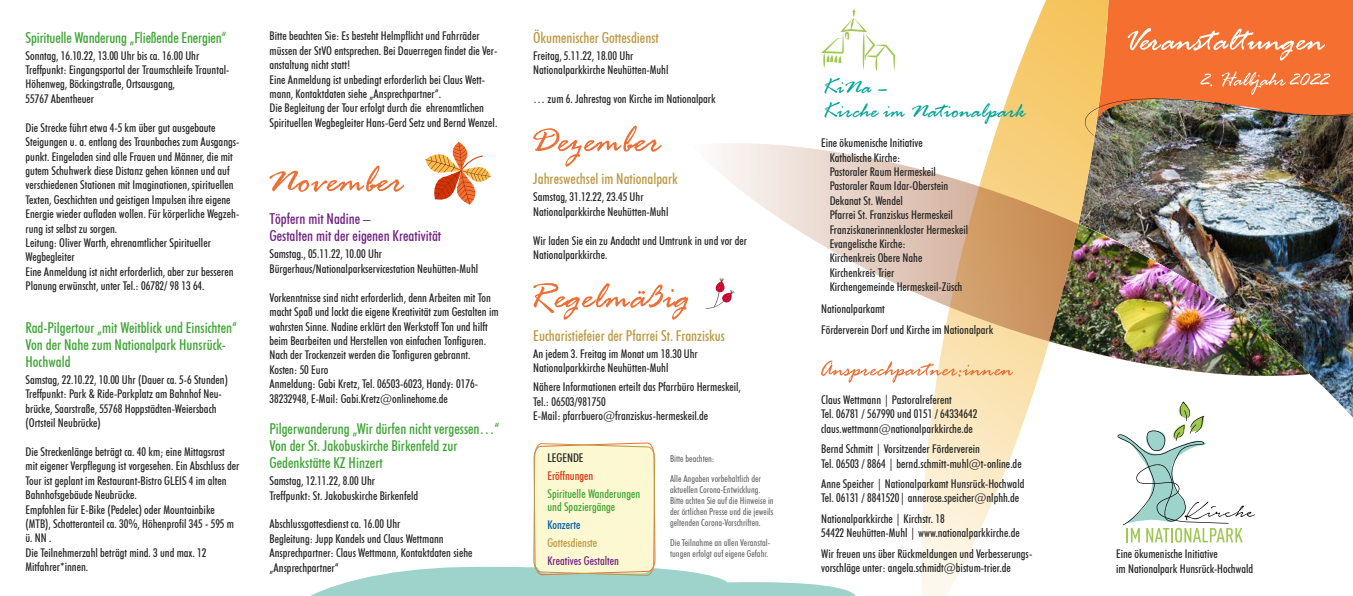
<style>
.page{position:relative;width:1353px;height:596px;background:#fff}
.page>*{position:absolute;margin:0;border:0;box-sizing:border-box;transform-origin:0 0}
.t1{font:italic 23px/24px "Rage";color:#00a499}
.t2{font:500 condensed 15px/17px "Futura BT";color:#3fa535}
.t3{font:500 condensed 15px "Futura BT";color:#bc9944}
.t4{font:500 condensed 15px/17px "Futura BT";color:#702283}
.t5{font:500 condensed 12px/14.4px "Futura BT";color:#282827}
.t6{font:500 condensed 12px/13px "Futura BT";color:#3fa535}
.t7{font:500 condensed 12px "Futura BT";color:#702283}
.t8{font:500 condensed 12px "Futura BT";color:#bc9944}
.t9{font:500 condensed 12px "Futura BT";color:#d63915}
.t10{font:500 condensed 12px "Futura BT";color:#005da9}
.t11{font:500 condensed 9.5px/11px "Futura BT";color:#706f6f}
</style>
<div class="page">
<img style="left:1126px;top:148px;width:226px;height:395px">
<svg style="left:921px;top:0;width:163px;height:595px"></svg>
<svg style="left:705px;top:139px;width:603px;height:240px"></svg>
<img style="left:1048px;top:223px;width:261px;height:154px">
<svg style="left:1117px;top:401px;width:137px;height:141px"></svg>
<img style="left:1084px;top:0;width:268px;height:148px">
<svg style="left:425px;top:142px;width:65px;height:62px"></svg>
<svg style="left:821px;top:360px;width:192px;height:22px"></svg>
<svg style="left:821px;top:9px;width:74px;height:62px"></svg>
<svg style="left:269px;top:165px;width:135px;height:27px"></svg>
<svg style="left:705px;top:278px;width:29px;height:30px"></svg>
<svg style="left:312px;top:442px;width:543px;height:153px"></svg>
<svg style="left:533px;top:125px;width:128px;height:41px"></svg>
<svg style="left:533px;top:283px;width:155px;height:36px"></svg>
<p class="t2" style="left:26px;top:29px;width:202px">Spirituelle Wanderung „Fließende Energien“</p>
<p class="t5" style="left:26px;top:48px;width:205px">Sonntag, 16.10.22, 13.00 Uhr bis ca. 16.00 Uhr Treffpunkt: Eingangsportal der Traumschleife Trauntal-Höhenweg, Böckingstraße, Ortsausgang,<br>55767 Abentheuer</p>
<p class="t5" style="left:26px;top:120px;width:215px">Die Strecke führt etwa 4-5 km über gut ausgebaute Steigungen u. a. entlang des Traunbaches zum Ausgangs&shy;punkt. Eingeladen sind alle Frauen und Männer, die mit gutem Schuhwerk diese Distanz gehen können und auf verschiedenen Stationen mit Imaginationen, spirituellen Texten, Geschichten und geistigen Impulsen ihre eigene Energie wieder aufladen wollen. Für körperliche Wegzeh&shy;rung ist selbst zu sorgen.<br>Leitung: Oliver Warth, ehrenamtlicher Spiritueller Wegbegleiter<br>Eine Anmeldung ist nicht erforderlich, aber zur besseren Planung erwünscht, unter Tel.: 06782/ 98 13 64.</p>
<p class="t2" style="left:26px;top:318px;width:213px">Rad-Pilgertour „mit Weitblick und Einsichten“<br>Von der Nahe zum Nationalpark Hunsrück-<br>Hochwald</p>
<p class="t5" style="left:26px;top:372px;width:204px">Samstag, 22.10.22, 10.00 Uhr (Dauer ca. 5-6 Stunden)<br>Treffpunkt: Park &amp; Ride-Parkplatz am Bahnhof Neu&shy;brücke, Saarstraße, 55768 Hoppstädten-Weiersbach (Ortsteil Neubrücke)</p>
<p class="t5" style="left:26px;top:444px;width:215px">Die Streckenlänge beträgt ca. 40 km; eine Mittagsrast mit eigener Verpflegung ist vorgesehen. Ein Abschluss der Tour ist geplant im Restaurant-Bistro GLEIS 4 im alten Bahnhofsgebäude Neubrücke.<br>Empfohlen für E-Bike (Pedelec) oder Mountainbike (MTB), Schotteranteil ca. 30%, Höhenprofil 345 - 595 m ü. NN .<br>Die Teilnehmerzahl beträgt mind. 3 und max. 12<br>Mitfahrer*innen.</p>
<p class="t5" style="left:269px;top:29px;width:229px">Bitte beachten Sie: Es besteht Helmpflicht und Fahrräder müssen der StVO entsprechen. Bei Dauerregen findet die Ver&shy;anstaltung nicht statt!<br>Eine Anmeldung ist unbedingt erforderlich bei Claus Wett&shy;mann, Kontaktdaten siehe „Ansprechpartner“.<br>Die Begleitung der Tour erfolgt durch die ehrenamtlichen Spirituellen Wegbegleiter Hans-Gerd Setz und Bernd Wenzel.</p>
<p class="t4" style="left:269px;top:210px;width:173px">Töpfern mit Nadine –<br>Gestalten mit der eigenen Kreativität</p>
<p class="t5" style="left:269px;top:247px;width:210px">Samstag., 05.11.22, 10.00 Uhr<br>Bürgerhaus/Nationalparkservicestation Neuhütten-Muhl</p>
<p class="t5" style="left:269px;top:290px;width:231px">Vorkenntnisse sind nicht erforderlich, denn Arbeiten mit Ton macht Spaß und lockt die eigene Kreativität zum Gestalten im wahrsten Sinne. Nadine erklärt den Werkstoff Ton und hilft beim Bearbeiten und Herstellen von einfachen Tonfiguren.<br>Nach der Trockenzeit werden die Tonfiguren gebrannt.<br>Kosten: 50 Euro<br>Anmeldung: Gabi Kretz, Tel. 06503-6023, Handy: 0176- 38232948, E-Mail: Gabi.Kretz@onlinehome.de</p>
<p class="t2" style="left:269px;top:420px;width:231px">Pilgerwanderung „Wir dürfen nicht vergessen…“<br>Von der St. Jakobuskirche Birkenfeld zur<br>Gedenkstätte KZ Hinzert</p>
<p class="t5" style="left:269px;top:473px;width:150px">Samstag, 12.11.22, 8.00 Uhr<br>Treffpunkt: St. Jakobuskirche Birkenfeld</p>
<p class="t5" style="left:269px;top:516px;width:204px">Abschlussgottesdienst ca. 16.00 Uhr<br>Begleitung: Jupp Kandels und Claus Wettmann Ansprechpartner: Claus Wettmann, Kontaktdaten siehe „Ansprechpartner“</p>
<p class="t3" style="left:533px;top:28px;width:127px">Ökumenischer Gottesdienst</p>
<p class="t5" style="left:533px;top:48px;width:137px">Freitag, 5.11.22, 18.00 Uhr<br>Nationalparkkirche Neuhütten-Muhl</p>
<p class="t5" style="left:533px;top:91px;width:184px">… zum 6. Jahrestag von Kirche im Nationalpark</p>
<p class="t3" style="left:533px;top:170px;width:146px">Jahreswechsel im Nationalpark</p>
<p class="t5" style="left:533px;top:190px;width:137px">Samstag, 31.12.22, 23.45 Uhr<br>Nationalparkkirche Neuhütten-Muhl</p>
<p class="t5" style="left:533px;top:233px;width:215px">Wir laden Sie ein zu Andacht und Umtrunk in und vor der<br>Nationalparkkirche.</p>
<p class="t3" style="left:533px;top:326px;width:193px">Eucharistiefeier der Pfarrei St. Franziskus</p>
<p class="t5" style="left:533px;top:346px;width:166px">An jedem 3. Freitag im Monat um 18.30 Uhr<br>Nationalparkkirche Neuhütten-Muhl</p>
<p class="t5" style="left:533px;top:379px;width:209px">Nähere Informationen erteilt das Pfarrbüro Hermeskeil,<br>Tel.: 06503/981750<br>E-Mail: pfarrbuero@franziskus-hermeskeil.de</p>
<p class="t5" style="left:547px;top:450px;width:38px">LEGENDE</p>
<p class="t9" style="left:547px;top:468px;width:47px">Eröffnungen</p>
<p class="t6" style="left:547px;top:487px;width:94px">Spirituelle Wanderungen und Spaziergänge</p>
<p class="t10" style="left:547px;top:517px;width:34px">Konzerte</p>
<p class="t8" style="left:547px;top:535px;width:51px">Gottesdienste</p>
<p class="t7" style="left:547px;top:553px;width:73px">Kreatives Gestalten</p>
<p class="t11" style="left:670px;top:448px;width:92px;line-height:20px">Bitte beachten:<br>Alle Angaben vorbehaltlich der</p>
<p class="t11" style="left:670px;top:484px;width:105px">aktuellen Corona-Entwicklung.<br>Bitte achten Sie auf die Hinweise in der örtlichen Presse und die jeweils geltenden Corona-Vorschriften.</p>
<p class="t11" style="left:670px;top:537px;width:102px">Die Teilnahme an allen Veranstal&shy;tungen erfolgt auf eigene Gefahr.</p>
<h1 class="t1" style="left:821px;top:77px;width:206px">KiNa –<br>Kirche im Nationalpark</h1>
<p class="t5" style="left:829px;top:135px;width:140px;text-indent:-9px">Eine ökumenische Initiative<br>Katholische Kirche:<br>Pastoraler Raum Hermeskeil<br>Pastoraler Raum Idar-Oberstein<br>Dekanat St. Wendel<br>Pfarrei St. Franziskus Hermeskeil<br>Franziskanerinnenkloster Hermeskeil<br>Evangelische Kirche:<br>Kirchenkreis Obere Nahe<br>Kirchenkreis Trier<br>Kirchengemeinde Hermeskeil-Züsch</p>
<p class="t5" style="left:821px;top:297px;width:174px;line-height:21.5px">Nationalparkamt<br>Förderverein Dorf und Kirche im Nationalpark</p>
<p class="t5" style="left:821px;top:392px;width:158px">Claus Wettmann | Pastoralreferent<br>Tel. 06781 / 567990 und 0151 / 64334642 claus.wettmann@nationalparkkirche.de</p>
<p class="t5" style="left:821px;top:441px;width:202px">Bernd Schmitt | Vorsitzender Förderverein<br>Tel. 06503 / 8864 | bernd.schmitt-muhl@t-online.de</p>
<p class="t5" style="left:821px;top:476px;width:205px">Anne Speicher | Nationalparkamt Hunsrück-Hochwald<br>Tel. 06131 / 8841520| annerose.speicher@nlphh.de</p>
<p class="t5" style="left:821px;top:511px;width:200px">Nationalparkkirche | Kirchstr. 18<br>54422 Neuhütten-Muhl | www.nationalparkkirche.de</p>
<p class="t5" style="left:821px;top:545px;width:213px">Wir freuen uns über Rückmeldungen und Verbesserungs&shy;vorschläge unter: angela.schmidt@bistum-trier.de</p>
<p class="t5" style="left:1115px;top:546px;width:139px">Eine ökumenische Initiative<br>im Nationalpark Hunsrück-Hochwald</p>
</div>
